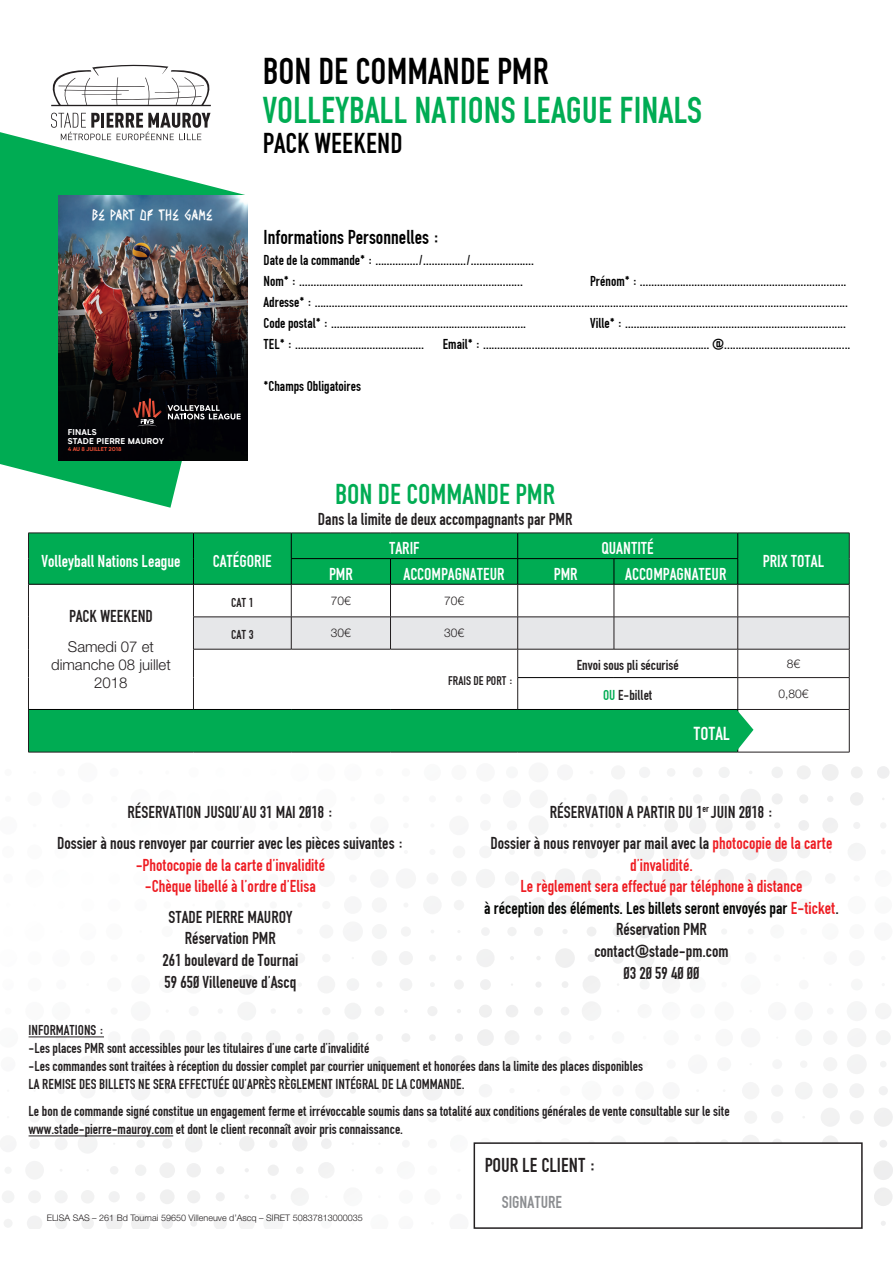
<style>
.page{position:relative;width:893px;height:1263px;background:#fff}
.page>*{position:absolute;margin:0;border:0;box-sizing:border-box;transform-origin:0 0}
.t1{font:39px "DIN 1451 Engschrift Regular";color:#00ac53}
.t2{font:39px "DIN 1451 Engschrift Regular";color:#000}
.t3{font:30px "DIN 1451 Engschrift Regular";color:#00ac53}
.t4{font:30px "DIN 1451 Engschrift Regular";color:#000}
.t5{font:21px "DIN 1451 Engschrift Regular";color:#000}
.t6{font:21px "DIN 1451 Engschrift Regular";color:#231f20}
.t7{font:19.65px "DIN 1451 Engschrift Regular";color:#fff}
.t8{font:18px/21.6px "DIN 1451 Engschrift Regular";color:#231f20;text-align:center}
.t9{font:18px "DIN 1451 Engschrift Regular";color:#ee1d23}
.t10{font:18px "DIN 1451 Engschrift Regular";color:#fff}
.t11{font:18px "DIN 1451 Engschrift Regular";color:#040503}
.t12{font:18px "DIN 1451 Engschrift Regular";color:#8b8d90}
.t13{font:15px/21px "DIN 1451 Engschrift Regular";color:#000}
.t14{font:15px "DIN 1451 Engschrift Regular";color:#231f20}
.t15{font:300 15px/18px "Helvetica Neue LT Pro";color:#231f20;text-align:center}
.t16{font:700 13.5px "Spike";letter-spacing:.02em;color:#fff}
.t17{font:13.5px "DIN 1451 Engschrift Regular";color:#231f20}
.t18{font:13.2px "DIN 1451 Engschrift Regular";color:#231f20}
.t19{font:300 12px "Helvetica Neue LT Pro";color:#231f20}
.t20{font:300 9px "Helvetica Neue LT Pro";color:#231f20}
.t21{font:800 8.1px "Biotif";letter-spacing:.02em;color:#fff}
.t22{font:800 5.25px "Biotif";color:#f05137}
.s1{color:#00ac53}
.s2{color:#ee1d23}
.s3{color:#231f20}
</style>
<div class="page">
<svg style="left:621px;top:764px;width:268px;height:17px"></svg>
<svg style="left:0;top:132px;width:247px;height:376px;fill:#00ac53"></svg>
<svg style="left:51px;top:64px;width:160px;height:42px"></svg>
<svg style="left:51px;top:113px;width:160px;height:27px"></svg>
<img style="left:59px;top:196px;width:188px;height:264px">
<svg style="left:133px;top:398px;width:107px;height:28px;background:#312729"></svg>
<div style="left:474px;top:1142px;width:389px;height:87px;border:2px solid #231f20"></div>
<svg style="left:292px;top:585px;width:557px;height:167px"></svg>
<div style="left:28px;top:709px;width:710px;height:43px;background:#00ac53"></div>
<hr style="left:28px;top:709px;width:165px;height:1px;background:#000">
<hr style="left:193px;top:584px;width:1px;height:33px;background:#231f20">
<hr style="left:291px;top:584px;width:1px;height:33px;background:#231f20">
<hr style="left:390px;top:584px;width:1px;height:33px;background:#231f20">
<hr style="left:517px;top:584px;width:1px;height:33px;background:#231f20">
<hr style="left:614px;top:584px;width:1px;height:33px;background:#231f20">
<hr style="left:737px;top:584px;width:1px;height:33px;background:#231f20">
<hr style="left:291px;top:584px;width:99px;height:1px;background:#000">
<hr style="left:390px;top:584px;width:128px;height:1px;background:#000">
<hr style="left:193px;top:677px;width:1px;height:32px;background:#231f20">
<hr style="left:193px;top:709px;width:98px;height:1px;background:#000">
<hr style="left:291px;top:709px;width:99px;height:1px;background:#000">
<hr style="left:390px;top:709px;width:128px;height:1px;background:#000">
<hr style="left:517px;top:677px;width:1px;height:32px;background:#231f20">
<hr style="left:738px;top:677px;width:111px;height:1px;background:#231f20">
<hr style="left:737px;top:678px;width:1px;height:31px;background:#231f20">
<hr style="left:518px;top:677px;width:96px;height:1px;background:#000">
<hr style="left:614px;top:677px;width:124px;height:1px;background:#000">
<hr style="left:518px;top:709px;width:96px;height:1px;background:#000">
<hr style="left:614px;top:709px;width:124px;height:1px;background:#000">
<hr style="left:738px;top:709px;width:111px;height:1px;background:#231f20">
<hr style="left:28px;top:584px;width:165px;height:1px;background:#000">
<hr style="left:193px;top:584px;width:98px;height:1px;background:#000">
<hr style="left:518px;top:584px;width:96px;height:1px;background:#000">
<hr style="left:614px;top:584px;width:124px;height:1px;background:#000">
<hr style="left:738px;top:584px;width:111px;height:1px;background:#000">
<svg style="left:28px;top:533px;width:822px;height:51px;background:#00a750"></svg>
<hr style="left:28px;top:584px;width:1px;height:33px;background:#231f20">
<hr style="left:28px;top:617px;width:1px;height:32px;background:#231f20">
<svg style="left:28px;top:649px;width:1px;height:28px"></svg>
<hr style="left:28px;top:677px;width:1px;height:32px;background:#231f20">
<hr style="left:849px;top:584px;width:1px;height:33px;background:#231f20">
<svg style="left:193px;top:617px;width:657px;height:60px"></svg>
<hr style="left:849px;top:678px;width:1px;height:31px;background:#231f20">
<hr style="left:28px;top:710px;width:1px;height:42px;background:#231f20">
<hr style="left:28px;top:752px;width:165px;height:1px;background:#231f20">
<hr style="left:193px;top:752px;width:98px;height:1px;background:#231f20">
<hr style="left:291px;top:752px;width:99px;height:1px;background:#231f20">
<hr style="left:390px;top:752px;width:128px;height:1px;background:#231f20">
<hr style="left:518px;top:752px;width:96px;height:1px;background:#231f20">
<hr style="left:614px;top:752px;width:124px;height:1px;background:#231f20">
<hr style="left:849px;top:710px;width:1px;height:42px;background:#231f20">
<hr style="left:738px;top:752px;width:111px;height:1px;background:#231f20">
<svg style="left:736px;top:709px;width:17px;height:43px"></svg>
<hr style="left:29px;top:1036px;width:75px;height:1px;background:#231f20">
<hr style="left:29px;top:1135px;width:144px;height:1px;background:#231f20">
<p class="t16" style="left:92px;top:205px;width:122px">BE PART OF THE GAME</p>
<p class="t21" style="left:68px;top:426px;width:30px">FINALS</p>
<p class="t21" style="left:68px;top:435px;width:98px">STADE PIERRE MAUROY</p>
<p class="t22" style="left:68px;top:445px;width:55px">4 AU 8 JUILLET 2018</p>
<p class="t2" style="left:263px;top:48px;width:287px">BON DE COMMANDE PMR</p>
<p class="t1" style="left:263px;top:87px;width:441px">VOLLEYBALL NATIONS LEAGUE FINALS</p>
<p class="t4" style="left:263px;top:125px;width:141px">PACK WEEKEND</p>
<p class="t5" style="left:264px;top:225px;width:178px">Informations Personnelles :</p>
<p class="t13" style="left:264px;top:250px;width:272px">Date de la commande* : ……………/……………/………………….</p>
<p class="t13" style="left:264px;top:271px;width:261px">Nom* : ……………………………………………...........................</p>
<p class="t13" style="left:590px;top:271px;width:258px">Prénom* : …………………………………………………...............</p>
<p class="t13" style="left:264px;top:292px;width:586px">Adresse* : ………………………………………………………...........................................................................................................................<br>Code postal* : …………………………………………………...........</p>
<p class="t13" style="left:264px;top:313px;width:588px;text-align:right">Ville* : …………………………………………………....................<br>TEL* : ……………………………………… Email* : …………….....................................……………………… @.....................…………...........</p>
<p class="t13" style="left:264px;top:376px;width:99px">*Champs Obligatoires</p>
<p class="t3" style="left:335px;top:476px;width:221px">BON DE COMMANDE PMR</p>
<p class="t8" style="left:318px;top:508px;width:256px">Dans la limite de deux accompagnants par PMR</p>
<p class="t10" style="left:41px;top:550px;width:140px">Volleyball Nations League</p>
<p class="t10" style="left:213px;top:550px;width:61px">CATÉGORIE</p>
<p class="t10" style="left:389px;top:537px;width:32px">TARIF</p>
<p class="t10" style="left:601px;top:537px;width:54px">QUANTITÉ</p>
<p class="t10" style="left:329px;top:563px;width:25px">PMR</p>
<p class="t10" style="left:403px;top:563px;width:103px">ACCOMPAGNATEUR</p>
<p class="t10" style="left:554px;top:563px;width:25px">PMR</p>
<p class="t10" style="left:625px;top:563px;width:103px">ACCOMPAGNATEUR</p>
<p class="t10" style="left:763px;top:550px;width:63px">PRIX TOTAL</p>
<p class="t8" style="left:69px;top:605px;width:85px">PACK WEEKEND</p>
<p class="t15" style="left:51px;top:638px;width:121px">Samedi 07 et dimanche 08 juillet<br>2018</p>
<p class="t17" style="left:231px;top:594px;width:24px">CAT 1</p>
<p class="t19" style="left:331px;top:593px;width:22px">70€</p>
<p class="t19" style="left:444px;top:593px;width:22px">70€</p>
<p class="t17" style="left:231px;top:627px;width:24px">CAT 3</p>
<p class="t19" style="left:331px;top:626px;width:22px">30€</p>
<p class="t19" style="left:444px;top:626px;width:22px">30€</p>
<p class="t18" style="left:448px;top:673px;width:66px">FRAIS DE PORT :</p>
<p class="t14" style="left:577px;top:656px;width:104px">Envoi sous pli sécurisé</p>
<p class="t19" style="left:787px;top:656px;width:15px">8€</p>
<p class="t14" style="left:603px;top:687px;width:51px"><span class="s1">OU</span> E-billet</p>
<p class="t19" style="left:778px;top:686px;width:32px">0,80€</p>
<p class="t7" style="left:693px;top:722px;width:38px">TOTAL</p>
<p class="t8" style="left:127px;top:801px;width:207px">RÉSERVATION JUSQU’AU 31 MAI 2018 :</p>
<p class="t8" style="left:57px;top:832px;width:348px">Dossier à nous renvoyer par courrier avec les pièces suivantes :</p>
<p class="t9" style="left:136px;top:854px;width:191px">-Photocopie de la carte d’invalidité</p>
<p class="t9" style="left:145px;top:876px;width:172px">-Chèque libellé à l’ordre d’Elisa</p>
<p class="t8" style="left:168px;top:906px;width:126px">STADE PIERRE MAUROY</p>
<p class="t8" style="left:185px;top:927px;width:92px">Réservation PMR</p>
<p class="t8" style="left:162px;top:949px;width:137px">261 boulevard de Tournai</p>
<p class="t8" style="left:164px;top:971px;width:133px">59 650 Villeneuve d’Ascq</p>
<p class="t8" style="left:550px;top:801px;width:225px">RÉSERVATION A PARTIR DU 1<sup>er</sup> JUIN 2018 :</p>
<p class="t8" style="left:491px;top:832px;width:343px">Dossier à nous renvoyer par mail avec la <span class="s2">photocopie de la carte d’invalidité.</span></p>
<p class="t9" style="left:520px;top:876px;width:284px">Le règlement sera effectué par téléphone à distance</p>
<p class="t11" style="left:484px;top:897px;width:356px">à réception des éléments. Les billets seront envoyés par <span class="s2">E-ticket</span><span class="s3">.</span></p>
<p class="t8" style="left:616px;top:918px;width:92px">Réservation PMR</p>
<p class="t8" style="left:594px;top:940px;width:136px">contact@stade-pm.com</p>
<p class="t8" style="left:623px;top:962px;width:78px">03 20 59 40 00</p>
<p class="t14" style="left:29px;top:1021px;width:77px">INFORMATIONS :</p>
<p class="t14" style="left:29px;top:1039px;width:342px">-Les places PMR sont accessibles pour les titulaires d’une carte d’invalidité</p>
<p class="t14" style="left:29px;top:1057px;width:616px">-Les commandes sont traitées à réception du dossier complet par courrier uniquement et honorées dans la limite des places disponibles</p>
<p class="t14" style="left:29px;top:1075px;width:437px">LA REMISE DES BILLETS NE SERA EFFECTUÉE QU’APRÈS RÈGLEMENT INTÉGRAL DE LA COMMANDE.</p>
<p class="t14" style="left:29px;top:1102px;width:703px">Le bon de commande signé constitue un engagement ferme et irrévoccable soumis dans sa totalité aux conditions générales de vente consultable sur le site</p>
<p class="t14" style="left:29px;top:1120px;width:376px">www.stade-pierre-mauroy.com et dont le client reconnaît avoir pris connaissance.</p>
<p class="t20" style="left:47px;top:1212px;width:318px">ELISA SAS – 261 Bd Tournai 59650 Villeneuve d’Ascq – SIRET 50837813000035</p>
<p class="t6" style="left:485px;top:1153px;width:113px">POUR LE CLIENT :</p>
<p class="t12" style="left:502px;top:1191px;width:62px">SIGNATURE</p>
</div>
